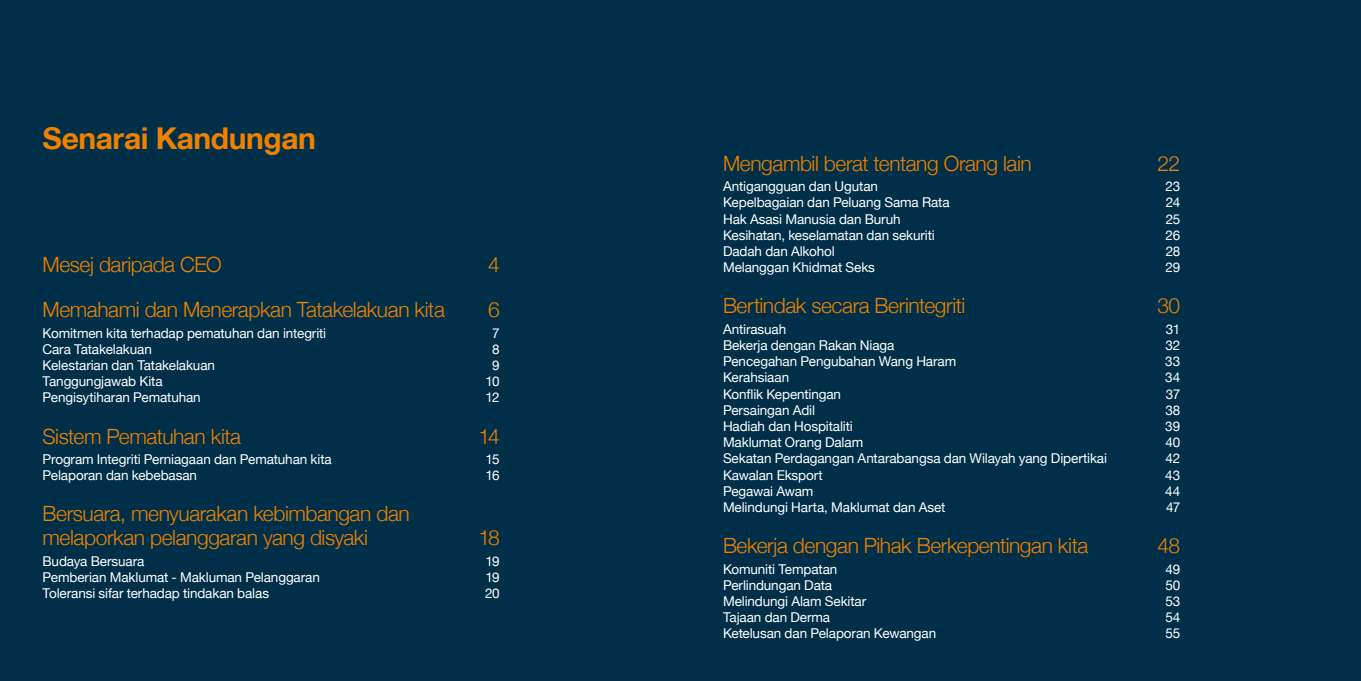
<style>
.page{position:relative;width:1361px;height:681px;background:#fff}
.page>*{position:absolute;margin:0;border:0;box-sizing:border-box;transform-origin:0 0}
.t1{font:700 30px "Helvetica Neue LT";letter-spacing:-.015em;color:#f08100}
.t2{font:300 21px/24px "Helvetica Neue";letter-spacing:-.02em;color:#f08100}
.t3{font:13.5px "Helvetica Neue";letter-spacing:-.01em;color:#fff}
</style>
<div class="page">
<div style="left:0;top:0;width:1361px;height:680px;background:#003049"></div>
<h1 class="t1" style="left:43px;top:120px;width:275px">Senarai Kandungan</h1>
<h2 class="t2" style="left:43px;top:251px;width:181px">Mesej daripada CEO</h2>
<h2 class="t2" style="left:488px;top:251px;width:13px">4</h2>
<h2 class="t2" style="left:43px;top:296px;width:404px">Memahami dan Menerapkan Tatakelakuan kita</h2>
<h2 class="t2" style="left:488px;top:296px;width:13px">6</h2>
<p class="t3" style="left:43px;top:323px;width:285px">Komitmen kita terhadap pematuhan dan integriti</p>
<p class="t3" style="left:492px;top:323px;width:9px">7</p>
<p class="t3" style="left:43px;top:339px;width:111px">Cara Tatakelakuan</p>
<p class="t3" style="left:492px;top:339px;width:9px">8</p>
<p class="t3" style="left:43px;top:355px;width:174px">Kelestarian dan Tatakelakuan</p>
<p class="t3" style="left:492px;top:355px;width:9px">9</p>
<p class="t3" style="left:43px;top:371px;width:122px">Tanggungjawab Kita</p>
<p class="t3" style="left:485px;top:371px;width:16px">10</p>
<p class="t3" style="left:43px;top:388px;width:160px">Pengisytiharan Pematuhan</p>
<p class="t3" style="left:486px;top:388px;width:16px">12</p>
<h2 class="t2" style="left:43px;top:422px;width:200px">Sistem Pematuhan kita</h2>
<h2 class="t2" style="left:479px;top:422px;width:23px">14</h2>
<p class="t3" style="left:43px;top:449px;width:291px">Program Integriti Perniagaan dan Pematuhan kita</p>
<p class="t3" style="left:485px;top:449px;width:16px">15</p>
<p class="t3" style="left:43px;top:465px;width:156px">Pelaporan dan kebebasan</p>
<p class="t3" style="left:485px;top:465px;width:16px">16</p>
<h2 class="t2" style="left:43px;top:500px;width:369px">Bersuara, menyuarakan kebimbangan dan melaporkan pelanggaran yang disyaki</h2>
<h2 class="t2" style="left:478px;top:524px;width:23px">18</h2>
<p class="t3" style="left:43px;top:551px;width:103px">Budaya Bersuara</p>
<p class="t3" style="left:485px;top:551px;width:16px">19</p>
<p class="t3" style="left:43px;top:567px;width:279px">Pemberian Maklumat - Makluman Pelanggaran</p>
<p class="t3" style="left:485px;top:567px;width:16px">19</p>
<p class="t3" style="left:43px;top:583px;width:228px">Toleransi sifar terhadap tindakan balas</p>
<p class="t3" style="left:485px;top:583px;width:16px">20</p>
<h2 class="t2" style="left:723px;top:149px;width:310px">Mengambil berat tentang Orang lain</h2>
<h2 class="t2" style="left:1157px;top:149px;width:24px">22</h2>
<p class="t3" style="left:723px;top:176px;width:156px">Antigangguan dan Ugutan</p>
<p class="t3" style="left:1165px;top:176px;width:16px">23</p>
<p class="t3" style="left:723px;top:193px;width:228px">Kepelbagaian dan Peluang Sama Rata</p>
<p class="t3" style="left:1166px;top:193px;width:16px">24</p>
<p class="t3" style="left:723px;top:209px;width:179px">Hak Asasi Manusia dan Buruh</p>
<p class="t3" style="left:1165px;top:209px;width:16px">25</p>
<p class="t3" style="left:723px;top:225px;width:213px">Kesihatan, keselamatan dan sekuriti</p>
<p class="t3" style="left:1165px;top:225px;width:16px">26</p>
<p class="t3" style="left:723px;top:241px;width:113px">Dadah dan Alkohol</p>
<p class="t3" style="left:1165px;top:241px;width:16px">28</p>
<p class="t3" style="left:723px;top:257px;width:153px">Melanggan Khidmat Seks</p>
<p class="t3" style="left:1165px;top:257px;width:16px">29</p>
<h2 class="t2" style="left:723px;top:292px;width:244px">Bertindak secara Berintegriti</h2>
<h2 class="t2" style="left:1157px;top:292px;width:24px">30</h2>
<p class="t3" style="left:723px;top:319px;width:65px">Antirasuah</p>
<p class="t3" style="left:1166px;top:319px;width:16px">31</p>
<p class="t3" style="left:723px;top:335px;width:173px">Bekerja dengan Rakan Niaga</p>
<p class="t3" style="left:1165px;top:335px;width:16px">32</p>
<p class="t3" style="left:723px;top:351px;width:235px">Pencegahan Pengubahan Wang Haram</p>
<p class="t3" style="left:1165px;top:351px;width:16px">33</p>
<p class="t3" style="left:723px;top:367px;width:68px">Kerahsiaan</p>
<p class="t3" style="left:1165px;top:367px;width:16px">34</p>
<p class="t3" style="left:723px;top:384px;width:120px">Konflik Kepentingan</p>
<p class="t3" style="left:1165px;top:384px;width:16px">37</p>
<p class="t3" style="left:723px;top:400px;width:93px">Persaingan Adil</p>
<p class="t3" style="left:1165px;top:400px;width:16px">38</p>
<p class="t3" style="left:723px;top:416px;width:131px">Hadiah dan Hospitaliti</p>
<p class="t3" style="left:1165px;top:416px;width:16px">39</p>
<p class="t3" style="left:723px;top:432px;width:142px">Maklumat Orang Dalam</p>
<p class="t3" style="left:1165px;top:432px;width:16px">40</p>
<p class="t3" style="left:723px;top:448px;width:385px">Sekatan Perdagangan Antarabangsa dan Wilayah yang Dipertikai</p>
<p class="t3" style="left:1165px;top:448px;width:16px">42</p>
<p class="t3" style="left:723px;top:465px;width:101px">Kawalan Eksport</p>
<p class="t3" style="left:1165px;top:465px;width:16px">43</p>
<p class="t3" style="left:723px;top:481px;width:92px">Pegawai Awam</p>
<p class="t3" style="left:1165px;top:481px;width:16px">44</p>
<p class="t3" style="left:723px;top:497px;width:224px">Melindungi Harta, Maklumat dan Aset</p>
<p class="t3" style="left:1166px;top:497px;width:16px">47</p>
<h2 class="t2" style="left:723px;top:532px;width:367px">Bekerja dengan Pihak Berkepentingan kita</h2>
<h2 class="t2" style="left:1157px;top:532px;width:24px">48</h2>
<p class="t3" style="left:723px;top:558px;width:116px">Komuniti Tempatan</p>
<p class="t3" style="left:1165px;top:558px;width:16px">49</p>
<p class="t3" style="left:723px;top:575px;width:111px">Perlindungan Data</p>
<p class="t3" style="left:1165px;top:575px;width:16px">50</p>
<p class="t3" style="left:723px;top:591px;width:145px">Melindungi Alam Sekitar</p>
<p class="t3" style="left:1165px;top:591px;width:16px">53</p>
<p class="t3" style="left:723px;top:607px;width:109px">Tajaan dan Derma</p>
<p class="t3" style="left:1165px;top:607px;width:16px">54</p>
<p class="t3" style="left:723px;top:623px;width:215px">Ketelusan dan Pelaporan Kewangan</p>
<p class="t3" style="left:1165px;top:623px;width:16px">55</p>
</div>
